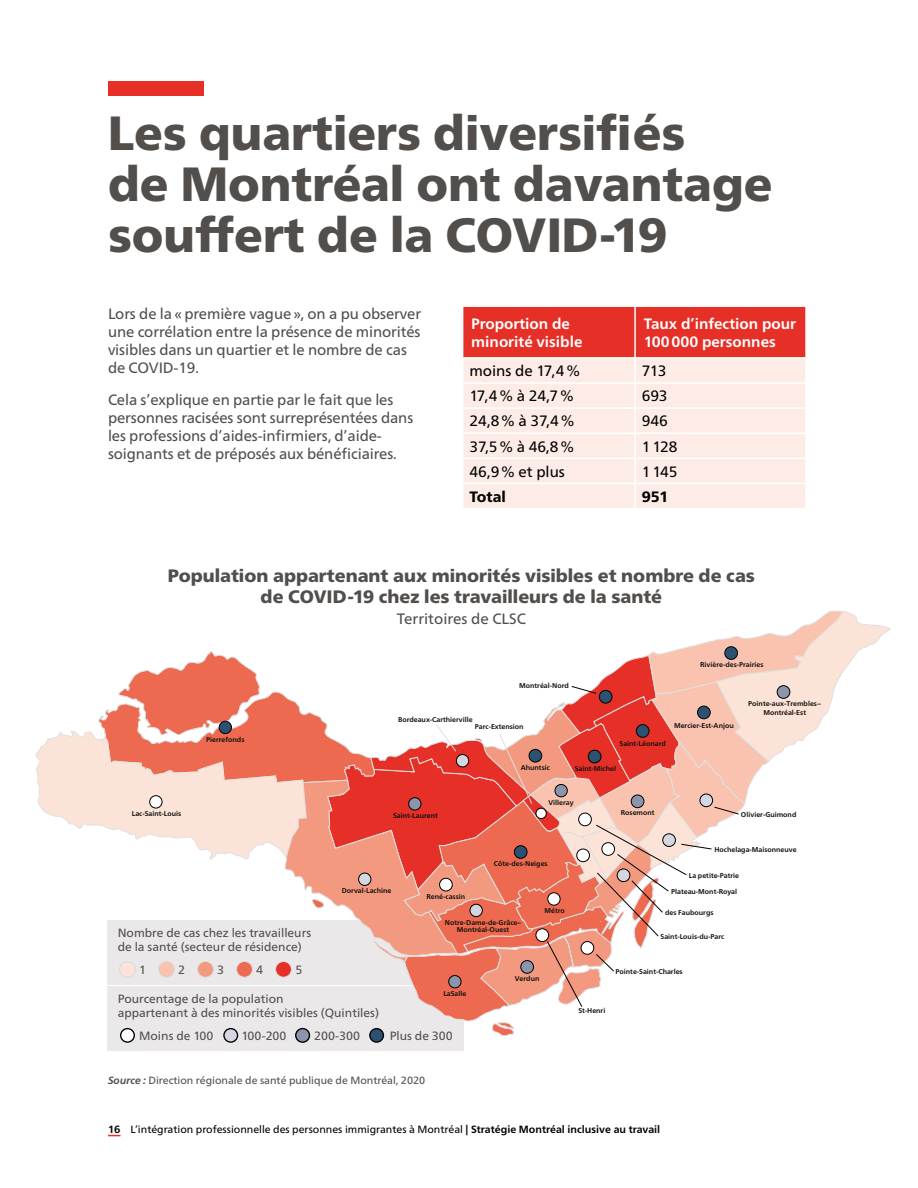
<style>
.page{position:relative;width:918px;height:1188px;background:#fff}
.page>*{position:absolute;margin:0;border:0;box-sizing:border-box;transform-origin:0 0}
.t1{font:900 48px/51px "Frutiger Pro";color:#514e4c}
.t2{font:900 18px/21px "Frutiger Pro";color:#514e4c;text-align:center}
.t3{font:15px/18px "Frutiger Pro";letter-spacing:-.01em;color:#514e4c}
.t4{font:15px "Frutiger Pro";color:#000}
.t5{font:700 15px/18px "Frutiger Pro";color:#fff}
.t6{font:800 15px "Frutiger Pro";color:#000}
.t7{font:12px/13.5px "Frutiger Pro";color:#514e4c}
.t8{font:10.5px "Frutiger Pro";color:#000}
.t9{font:10.5px "Frutiger Pro";color:#514e4c}
.t10{font:700 6.9px/8.4px "Frutiger Pro";color:#13110c;text-align:center}
.s1{font-weight:700;font-style:italic}
.s2{font-weight:700}
</style>
<div class="page">
<svg style="left:108px;top:1135px;width:13px;height:1px"></svg>
<div style="left:108px;top:81px;width:95px;height:14px;background:#e63027"></div>
<svg style="left:463px;top:306px;width:343px;height:202px;background:#f7beb8"></svg>
<hr style="left:635px;top:483px;width:172px;height:1px;background:#fff">
<hr style="left:634px;top:484px;width:2px;height:24px;background:#fff">
<hr style="left:805px;top:484px;width:2px;height:24px;background:#fff">
<div style="left:107px;top:986px;width:357px;height:64px;background:#eae8e9"></div>
<svg style="left:121px;top:1029px;width:13px;height:13px"></svg>
<div style="left:120px;top:1028px;width:15px;height:15px;border:1px solid #000;border-radius:50%"></div>
<svg style="left:224px;top:1029px;width:14px;height:13px"></svg>
<div style="left:223px;top:1028px;width:15px;height:15px;border:1px solid #000;border-radius:50%"></div>
<svg style="left:296px;top:1029px;width:14px;height:13px"></svg>
<div style="left:295px;top:1028px;width:15px;height:15px;border:1px solid #000;border-radius:50%"></div>
<svg style="left:370px;top:1029px;width:13px;height:13px"></svg>
<div style="left:369px;top:1028px;width:15px;height:15px;border:1px solid #000;border-radius:50%"></div>
<svg style="left:35px;top:610px;width:856px;height:427px"></svg>
<h1 class="t1" style="left:108px;top:107px;width:666px">Les quartiers diversifiés<br>de Montréal ont davantage souffert de la COVID-19</h1>
<h3 class="t3" style="left:108px;top:305px;width:315px">Lors de la « première vague », on a pu observer une corrélation entre la présence de minorités visibles dans un quartier et le nombre de cas de COVID-19.</h3>
<h3 class="t3" style="left:108px;top:390px;width:307px">Cela s’explique en partie par le fait que les personnes racisées sont surreprésentées dans les professions d’aides-infirmiers, d’aide&shy;soignants et de préposés aux bénéficiaires.</h3>
<h3 class="t5" style="left:471px;top:315px;width:113px">Proportion de minorité visible</h3>
<h3 class="t5" style="left:644px;top:315px;width:154px">Taux d’infection pour<br>100000 personnes</h3>
<h3 class="t4" style="left:469px;top:362px;width:112px">moins de 17,4%</h3>
<h3 class="t4" style="left:642px;top:362px;width:26px">713</h3>
<h3 class="t4" style="left:469px;top:387px;width:106px">17,4% à 24,7%</h3>
<h3 class="t4" style="left:642px;top:387px;width:27px">693</h3>
<h3 class="t4" style="left:469px;top:412px;width:107px">24,8% à 37,4%</h3>
<h3 class="t4" style="left:642px;top:412px;width:28px">946</h3>
<h3 class="t4" style="left:469px;top:437px;width:106px">37,5% à 46,8%</h3>
<h3 class="t4" style="left:642px;top:437px;width:37px">1128</h3>
<h3 class="t4" style="left:469px;top:462px;width:97px">46,9% et plus</h3>
<h3 class="t4" style="left:642px;top:462px;width:37px">1145</h3>
<h3 class="t6" style="left:469px;top:488px;width:38px">Total</h3>
<h3 class="t6" style="left:642px;top:488px;width:28px">951</h3>
<h2 class="t2" style="left:168px;top:565px;width:588px">Population appartenant aux minorités visibles et nombre de cas de COVID-19 chez les travailleurs de la santé</h2>
<h3 class="t3" style="left:397px;top:609px;width:130px">Territoires de CLSC</h3>
<p class="t10" style="left:206px;top:735px;width:40px">Pierrefonds</p>
<p class="t10" style="left:132px;top:809px;width:51px">Lac-Saint-Louis</p>
<h3 class="t7" style="left:118px;top:926px;width:195px">Nombre de cas chez les travailleurs de la santé (secteur de résidence)</h3>
<p class="t10" style="left:398px;top:715px;width:76px">Bordeaux-Carthierville</p>
<p class="t10" style="left:519px;top:681px;width:51px">Montréal-Nord</p>
<p class="t10" style="left:475px;top:723px;width:50px">Parc-Extension</p>
<p class="t10" style="left:620px;top:740px;width:48px">Saint-Léonard</p>
<p class="t10" style="left:393px;top:811px;width:46px">Saint-Laurent</p>
<p class="t10" style="left:521px;top:763px;width:31px">Ahuntsic</p>
<p class="t10" style="left:549px;top:798px;width:27px">Villeray</p>
<p class="t10" style="left:575px;top:764px;width:43px">Saint-Michel</p>
<p class="t10" style="left:621px;top:809px;width:35px">Rosemont</p>
<p class="t10" style="left:700px;top:661px;width:65px">Rivière-des-Prairies</p>
<p class="t10" style="left:674px;top:721px;width:61px">Mercier-Est-Anjou</p>
<p class="t10" style="left:748px;top:700px;width:74px">Pointe-aux-Trembles–<br>Montréal-Est</p>
<p class="t10" style="left:741px;top:810px;width:57px">Olivier-Guimond</p>
<p class="t10" style="left:494px;top:859px;width:55px">Côte-des-Neiges</p>
<p class="t10" style="left:714px;top:845px;width:84px">Hochelaga-Maisonneuve</p>
<p class="t10" style="left:689px;top:871px;width:52px">La petite-Patrie</p>
<p class="t10" style="left:342px;top:887px;width:51px">Dorval-Lachine</p>
<p class="t10" style="left:427px;top:892px;width:40px">René-cassin</p>
<p class="t10" style="left:445px;top:919px;width:78px;line-height:6.8px">Notre-Dame-de-Grâce–<br>Montréal-Ouest</p>
<p class="t10" style="left:544px;top:906px;width:22px">Métro</p>
<p class="t10" style="left:671px;top:887px;width:67px">Plateau-Mont-Royal</p>
<p class="t10" style="left:665px;top:908px;width:50px">des Faubourgs</p>
<p class="t10" style="left:661px;top:932px;width:65px">Saint-Louis-du-Parc</p>
<h3 class="t7" style="left:139px;top:963px;width:8px">1</h3>
<h3 class="t7" style="left:178px;top:963px;width:8px">2</h3>
<h3 class="t7" style="left:217px;top:963px;width:8px">3</h3>
<h3 class="t7" style="left:256px;top:963px;width:8px">4</h3>
<h3 class="t7" style="left:295px;top:963px;width:8px">5</h3>
<h3 class="t7" style="left:118px;top:992px;width:263px">Pourcentage de la population<br>appartenant à des minorités visibles (Quintiles)</h3>
<p class="t10" style="left:443px;top:989px;width:25px">LaSalle</p>
<h3 class="t7" style="left:139px;top:1029px;width:76px">Moins de 100</h3>
<h3 class="t7" style="left:241px;top:1029px;width:47px">100-200</h3>
<h3 class="t7" style="left:314px;top:1029px;width:48px">200-300</h3>
<h3 class="t7" style="left:390px;top:1029px;width:65px">Plus de 300</h3>
<h3 class="t9" style="left:108px;top:1074px;width:319px"><span class="s1">Source :</span> Direction régionale de santé publique de Montréal, 2020</h3>
<p class="t10" style="left:515px;top:974px;width:26px">Verdun</p>
<p class="t10" style="left:616px;top:968px;width:69px">Pointe-Saint-Charles</p>
<p class="t10" style="left:578px;top:1007px;width:29px">St-Henri</p>
<h3 class="t8" style="left:108px;top:1122px;width:554px"><span class="s2">16</span> L’intégration professionnelle des personnes immigrantes à Montréal <span class="s2">| Stratégie Montréal inclusive au travail</span></h3>
</div>
